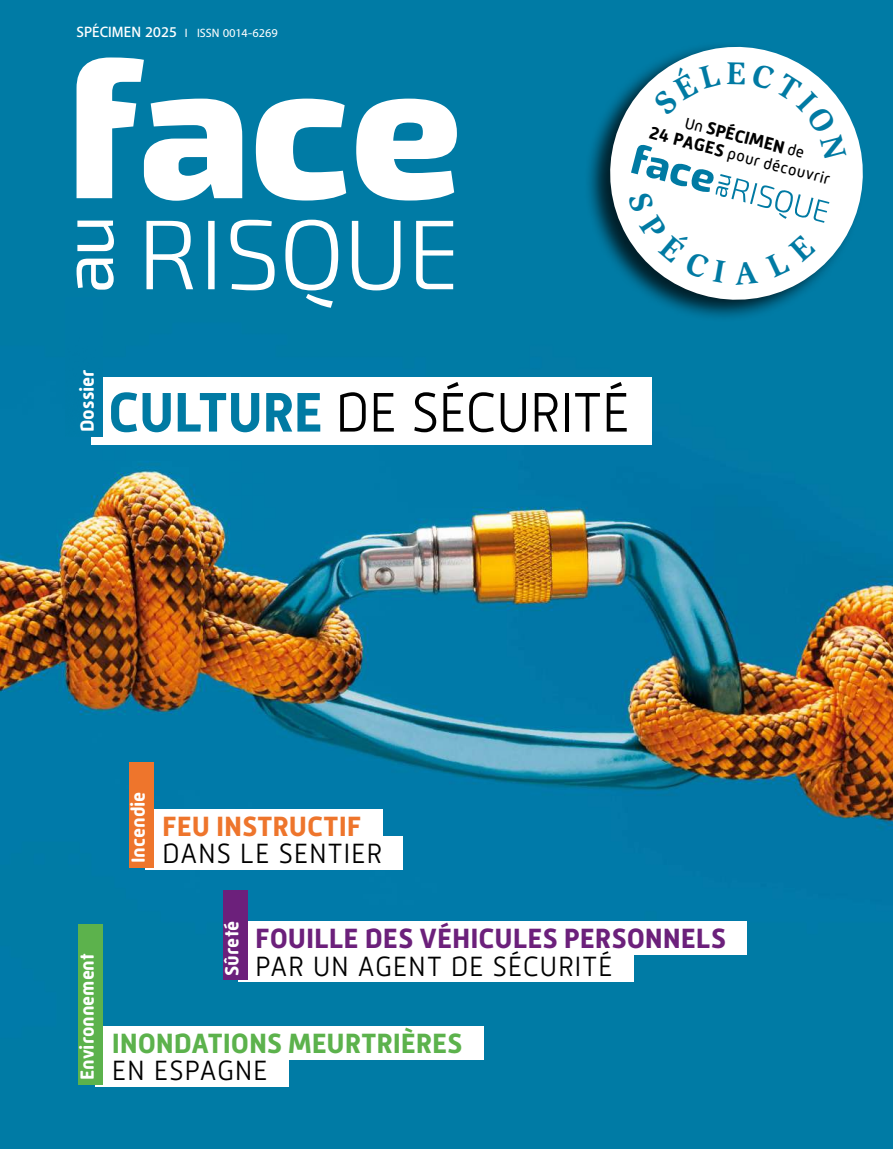
<style>
.page{position:relative;width:893px;height:1149px;background:#fff}
.page>*{position:absolute;margin:0;border:0;box-sizing:border-box;transform-origin:0 0}
.t1{font:300 57px "Mic 32 New";letter-spacing:-.01em;color:#000}
.t2{font:300 28.5px "Mic 32 New";letter-spacing:.025em;color:#000}
.t3{font:700 28.5px "Mic 32 New";letter-spacing:-.005em;color:#6c207b}
.t4{font:700 28.5px "Mic 32 New";letter-spacing:-.005em;color:#5cb24c}
.t5{font:700 28.5px "Mic 32 New";color:#ee752c}
.t6{font:700 19.5px "Mic 32 New Rounded";color:#fff}
.t7{font:700 18px "Mic 32 New";color:#000}
.t8{font:16.05px "Mic 32 New";color:#000}
.t9{font:500 12px "Akagi Pro";color:#fff}
.s1{font-weight:600;font-size:15px}
.s2{font-weight:400;font-size:16.05px}
.s3{font-weight:700;font-size:18px}
.s4{font-weight:700;color:#007aa3}
</style>
<div class="page">
<img style="left:0;top:0;width:893px;height:1148px">
<svg style="left:77px;top:57px;width:380px;height:144px"></svg>
<svg style="left:146px;top:219px;width:307px;height:89px"></svg>
<svg style="left:77px;top:220px;width:37px;height:69px"></svg>
<div style="left:91px;top:377px;width:561px;height:68px;background:#fff"></div>
<div style="left:145px;top:808px;width:238px;height:34px;background:#fff"></div>
<div style="left:145px;top:835px;width:258px;height:34px;background:#fff"></div>
<div style="left:129px;top:761px;width:25px;height:106px;background:#ee752c"></div>
<div style="left:238px;top:921px;width:509px;height:34px;background:#fff"></div>
<div style="left:238px;top:948px;width:396px;height:34px;background:#fff"></div>
<div style="left:223px;top:890px;width:24px;height:89px;background:#6c207b"></div>
<div style="left:95px;top:1025px;width:389px;height:34px;background:#fff"></div>
<div style="left:95px;top:1052px;width:193px;height:34px;background:#fff"></div>
<div style="left:78px;top:923px;width:25px;height:160px;background:#5cb24c"></div>
<div style="left:65px;top:297px;width:38px;height:139px;background:#007aa7"></div>
<div style="left:583px;top:42px;width:281px;height:280px;background:#007ba5"></div>
<svg style="left:592px;top:29px;width:289px;height:288px"></svg>
<svg style="left:628px;top:62px;width:219px;height:222px;background:#e1edf1"></svg>
<p class="t9" style="left:77px;top:26px;width:203px"><span class="s1">SPÉCIMEN 2025</span> I ISSN 0014-6269</p>
<p class="t7" style="left:688px;top:111px;width:124px;rotate:15deg"><span class="s2">Un</span> SPÉCIMEN <span class="s2">de</span></p>
<p class="t8" style="left:653px;top:123px;width:187px;rotate:15deg"><span class="s3">24 PAGES</span> pour découvrir</p>
<p class="t6" style="left:76px;top:432px;width:64px;rotate:-90deg">Dossier</p>
<h1 class="t1" style="left:108px;top:379px;width:524px"><span class="s4">CULTURE</span> DE SÉCURITÉ</h1>
<p class="t6" style="left:127px;top:862px;width:73px;rotate:-90deg">Incendie</p>
<p class="t5" style="left:162px;top:809px;width:201px">FEU INSTRUCTIF</p>
<p class="t2" style="left:162px;top:837px;width:222px">DANS LE SENTIER</p>
<p class="t6" style="left:76px;top:1079px;width:128px;rotate:-90deg">Environnement</p>
<p class="t6" style="left:221px;top:975px;width:57px;rotate:-90deg">Sûreté</p>
<p class="t3" style="left:255px;top:922px;width:472px">FOUILLE DES VÉHICULES PERSONNELS</p>
<p class="t2" style="left:255px;top:949px;width:359px">PAR UN AGENT DE SÉCURITÉ</p>
<p class="t4" style="left:112px;top:1026px;width:352px">INONDATIONS MEURTRIÈRES</p>
<p class="t2" style="left:112px;top:1053px;width:158px">EN ESPAGNE</p>
</div>
